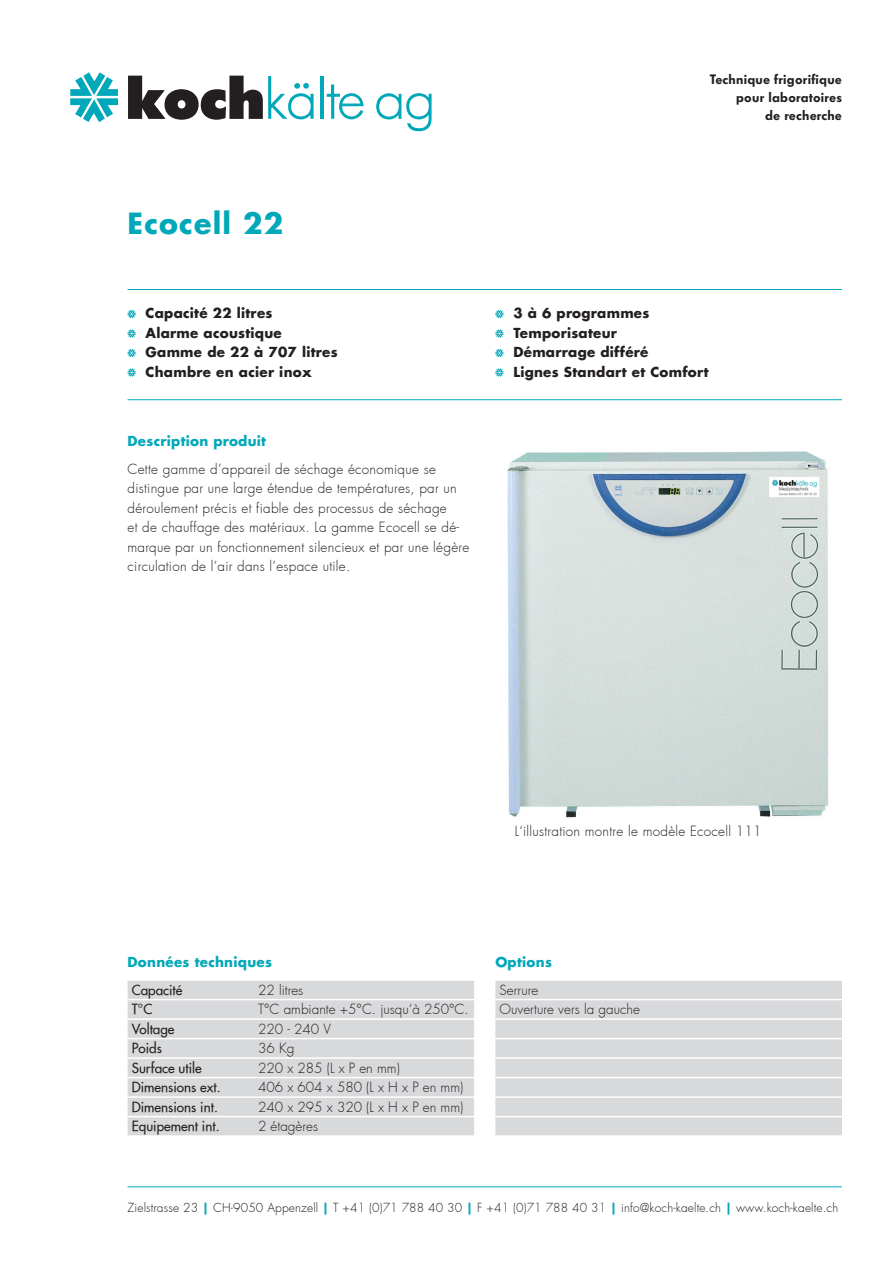
<style>
.page{position:relative;width:893px;height:1263px;background:#fff}
.page>*{position:absolute;margin:0;border:0;box-sizing:border-box;transform-origin:0 0}
.t1{font:700 28.5px "Futura";letter-spacing:.04em;color:#00a8b9}
.t2{font:300 13.5px/19.5px "Futura";letter-spacing:.02em;color:#231f20}
.Aufzählung{font:700 13.5px "Futura";letter-spacing:.02em;color:#231f20}
.t3{font:300 13.5px/19.5px "Futura";color:#231f20}
.t4{font:500 13.5px "Futura";color:#231f20}
.t5{font:600 13.5px/18px "Futura BQ";letter-spacing:.02em;color:#231f20;text-align:right}
.t6{font:700 13.5px "Futura";letter-spacing:.02em;color:#00a8b9}
.t7{font:300 12px "Futura";letter-spacing:.01em;color:#231f20}
.s1{font-weight:700;color:#00a8b9}
</style>
<div class="page">
<img style="left:507px;top:451px;width:322px;height:367px">
<svg style="left:128px;top:310px;width:8px;height:8px"></svg>
<svg style="left:128px;top:329px;width:8px;height:9px"></svg>
<svg style="left:128px;top:349px;width:8px;height:8px"></svg>
<svg style="left:128px;top:368px;width:8px;height:9px"></svg>
<svg style="left:495px;top:310px;width:8px;height:8px"></svg>
<svg style="left:495px;top:329px;width:8px;height:9px"></svg>
<svg style="left:495px;top:349px;width:8px;height:8px"></svg>
<svg style="left:495px;top:368px;width:8px;height:9px"></svg>
<svg style="left:70px;top:72px;width:48px;height:50px"></svg>
<svg style="left:128px;top:76px;width:186px;height:44px"></svg>
<hr style="left:320px;top:76px;width:3px;height:43px;background:#00a8b9">
<svg style="left:327px;top:84px;width:37px;height:35px"></svg>
<svg style="left:376px;top:93px;width:56px;height:38px"></svg>
<hr style="left:128px;top:289px;width:714px;height:1px;background:#00a8b9">
<hr style="left:128px;top:399px;width:714px;height:1px;background:#00a8b9">
<hr style="left:128px;top:1186px;width:714px;height:1px;background:#00a8b9">
<div style="left:495px;top:981px;width:347px;height:18px;background:#d8d9db"></div>
<div style="left:495px;top:1000px;width:347px;height:18px;background:#d8d9db"></div>
<div style="left:495px;top:1020px;width:347px;height:18px;background:#d8d9db"></div>
<div style="left:495px;top:1039px;width:347px;height:18px;background:#d8d9db"></div>
<div style="left:495px;top:1059px;width:347px;height:18px;background:#d8d9db"></div>
<div style="left:495px;top:1078px;width:347px;height:18px;background:#d8d9db"></div>
<div style="left:495px;top:1098px;width:347px;height:18px;background:#d8d9db"></div>
<div style="left:495px;top:1117px;width:347px;height:18px;background:#d8d9db"></div>
<div style="left:128px;top:981px;width:346px;height:18px;background:#d8d9db"></div>
<div style="left:128px;top:1000px;width:346px;height:18px;background:#d8d9db"></div>
<div style="left:128px;top:1020px;width:346px;height:18px;background:#d8d9db"></div>
<div style="left:128px;top:1039px;width:346px;height:18px;background:#d8d9db"></div>
<div style="left:128px;top:1059px;width:346px;height:18px;background:#d8d9db"></div>
<div style="left:128px;top:1078px;width:346px;height:18px;background:#d8d9db"></div>
<div style="left:128px;top:1098px;width:346px;height:18px;background:#d8d9db"></div>
<div style="left:128px;top:1117px;width:346px;height:18px;background:#d8d9db"></div>
<h1 class="t1" style="left:128px;top:204px;width:157px">Ecocell 22</h1>
<p class="Aufzählung" style="left:146px;top:304px;width:128px">Capacité 22 litres</p>
<p class="Aufzählung" style="left:146px;top:324px;width:138px">Alarme acoustique</p>
<p class="Aufzählung" style="left:146px;top:343px;width:194px">Gamme de 22 à 707 litres</p>
<p class="Aufzählung" style="left:146px;top:363px;width:168px">Chambre en acier inox</p>
<p class="t6" style="left:128px;top:432px;width:140px">Description produit</p>
<p class="t2" style="left:128px;top:460px;width:343px">Cette gamme d’appareil de séchage économique se distingue par une large étendue de températures, par un déroulement précis et fiable des processus de séchage<br>et de chauffage des matériaux. La gamme Ecocell se dé&shy;marque par un fonctionnement silencieux et par une légère circulation de l’air dans l’espace utile.</p>
<p class="t5" style="left:710px;top:71px;width:134px">Technique frigorifique pour laboratoires<br>de recherche</p>
<p class="Aufzählung" style="left:513px;top:304px;width:138px">3 à 6 programmes</p>
<p class="Aufzählung" style="left:513px;top:324px;width:105px">Temporisateur</p>
<p class="Aufzählung" style="left:513px;top:343px;width:137px">Démarrage différé</p>
<p class="Aufzählung" style="left:513px;top:363px;width:197px">Lignes Standart et Comfort</p>
<p class="t2" style="left:515px;top:821px;width:248px">L‘illustration montre le modèle Ecocell 111</p>
<p class="t6" style="left:128px;top:953px;width:146px">Données techniques</p>
<p class="t4" style="left:132px;top:981px;width:52px">Capacité</p>
<p class="t3" style="left:258px;top:980px;width:47px">22 litres</p>
<p class="t4" style="left:132px;top:1001px;width:22px">T°C</p>
<p class="t3" style="left:258px;top:1000px;width:212px">T°C ambiante +5°C. jusqu‘à 250°C.</p>
<p class="t4" style="left:132px;top:1020px;width:44px">Voltage</p>
<p class="t2" style="left:258px;top:1019px;width:74px">220 - 240 V</p>
<p class="t4" style="left:132px;top:1040px;width:32px">Poids</p>
<p class="t2" style="left:258px;top:1039px;width:38px">36 Kg</p>
<p class="t4" style="left:132px;top:1059px;width:71px">Surface utile</p>
<p class="t3" style="left:258px;top:1058px;width:143px">220 x 285 (L x P en mm)</p>
<p class="t4" style="left:132px;top:1079px;width:90px">Dimensions ext.</p>
<p class="t3" style="left:258px;top:1078px;width:207px">406 x 604 x 580 (L x H x P en mm)</p>
<p class="t4" style="left:132px;top:1098px;width:88px">Dimensions int.</p>
<p class="t3" style="left:258px;top:1097px;width:207px">240 x 295 x 320 (L x H x P en mm)</p>
<p class="t4" style="left:132px;top:1118px;width:89px">Equipement int.</p>
<p class="t3" style="left:258px;top:1117px;width:62px">2 étagères</p>
<p class="t6" style="left:495px;top:953px;width:58px">Options</p>
<p class="t3" style="left:500px;top:980px;width:142px">Serrure<br>Ouverture vers la gauche</p>
<p class="t7" style="left:128px;top:1200px;width:712px">Zielstrasse 23 <span class="s1">|</span> CH-9050 Appenzell <span class="s1">|</span> T +41 (0)71 788 40 30 <span class="s1">|</span> F +41 (0)71 788 40 31 <span class="s1">|</span> info@koch-kaelte.ch <span class="s1">|</span> www.koch-kaelte.ch</p>
</div>
